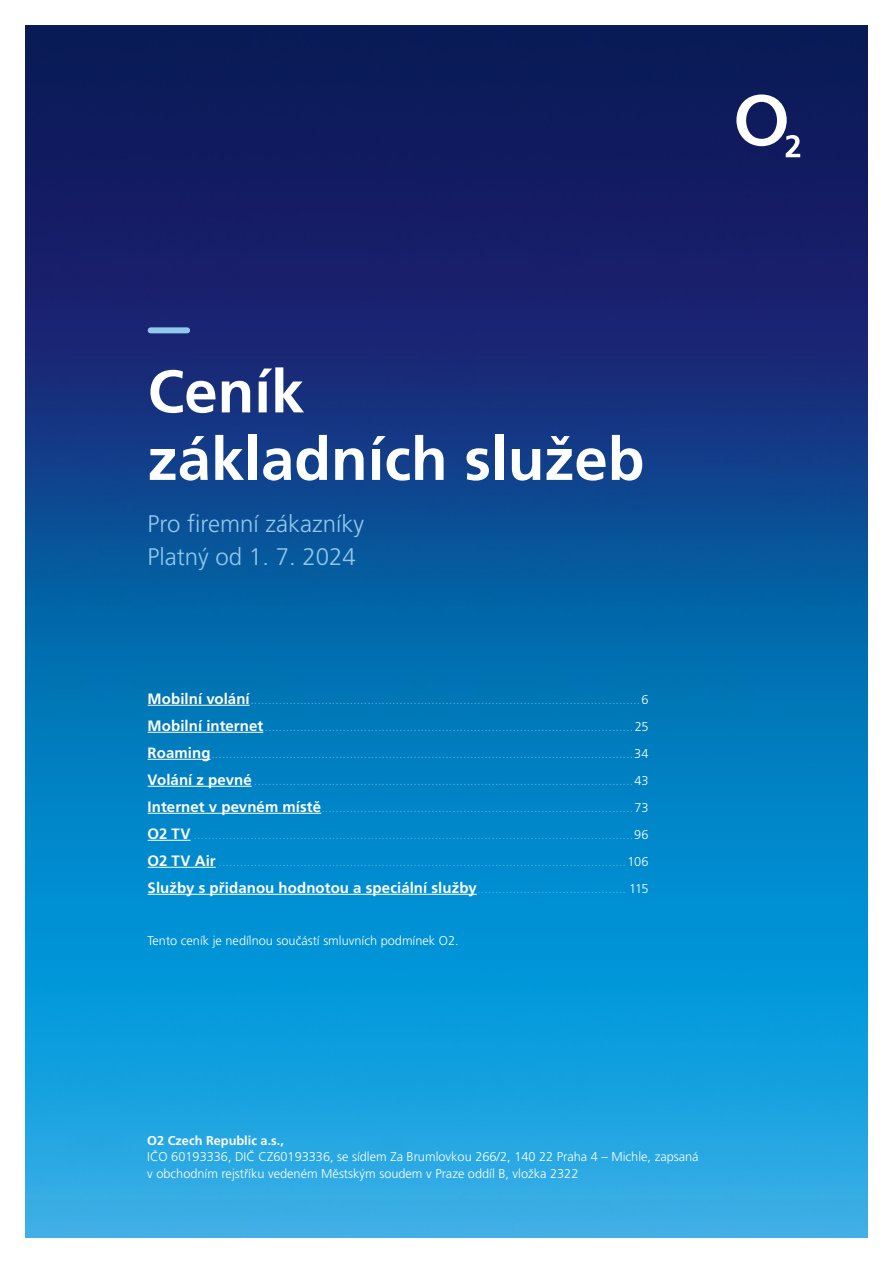
<style>
.page{position:relative;width:893px;height:1263px;background:#fff}
.page>*{position:absolute;margin:0;border:0;box-sizing:border-box;transform-origin:0 0}
.t1{font:700 60px/67.5px "Frutiger CE";color:#fff}
.t2{font:300 24px/33px "Frutiger CE";color:#91c9ed}
.t3{font:300 12.75px/27px "Frutiger CE";letter-spacing:-.01em;color:#54b6e7;text-align:justify}
.t4{font:300 12.75px/16.5px "Frutiger CE";color:#fff}
.t5{font:700 12.75px "Frutiger CE";color:#fff}
.s1{font-weight:700;font-size:15px;color:#fff}
.s2{color:#fff}
</style>
<div class="page">
<img style="left:26px;top:26px;width:841px;height:1211px">
<hr style="left:148px;top:705px;width:102px;height:1px;background:#fff">
<hr style="left:148px;top:732px;width:115px;height:1px;background:#fff">
<hr style="left:148px;top:759px;width:62px;height:1px;background:#fff">
<hr style="left:148px;top:786px;width:104px;height:1px;background:#fff">
<hr style="left:148px;top:813px;width:173px;height:1px;background:#fff">
<hr style="left:148px;top:840px;width:43px;height:1px;background:#fff">
<hr style="left:148px;top:867px;width:68px;height:1px;background:#fff">
<hr style="left:148px;top:894px;width:329px;height:1px;background:#fff">
<div style="left:151px;top:327px;width:36px;height:6px;background:#91c9ed"></div>
<svg style="left:736px;top:94px;width:64px;height:63px"></svg>
<h1 class="t1" style="left:148px;top:358px;width:498px">Ceník<br>základních služeb</h1>
<h2 class="t2" style="left:148px;top:507px;width:218px">Pro firemní zákazníky<br>Platný od 1. 7. 2024</h2>
<p class="t3" style="left:148px;top:686px;width:503px"><span class="s1">Mobilní volání</span>..............................................................................................................<span class="s2">6<br></span><span class="s1">Mobilní internet</span>........................................................................................................<span class="s2">25<br></span><span class="s1">Roaming</span>.......................................................................................................................<span class="s2">34<br></span><span class="s1">Volání z pevné</span> ...........................................................................................................<span class="s2">43<br></span><span class="s1">Internet v pevném místě</span>........................................................................................<span class="s2">73<br></span><span class="s1">O2 TV</span> ............................................................................................................................<span class="s2">96<br></span><span class="s1">O2 TV Air</span> ...................................................................................................................<span class="s2">106<br></span><span class="s1">Služby s přidanou hodnotou a speciální služby</span>.......................................... <span class="s2">115</span></p>
<p class="t4" style="left:148px;top:932px;width:313px">Tento ceník je nedílnou součástí smluvních podmínek O2.</p>
<p class="t5" style="left:147px;top:1133px;width:138px">O2 Czech Republic a.s.,</p>
<p class="t4" style="left:147px;top:1149px;width:553px">IČO 60193336, DIČ CZ60193336, se sídlem Za Brumlovkou 266/2, 140 22 Praha 4 – Michle, zapsaná v obchodním rejstříku vedeném Městským soudem v Praze oddíl B, vložka 2322</p>
</div>
